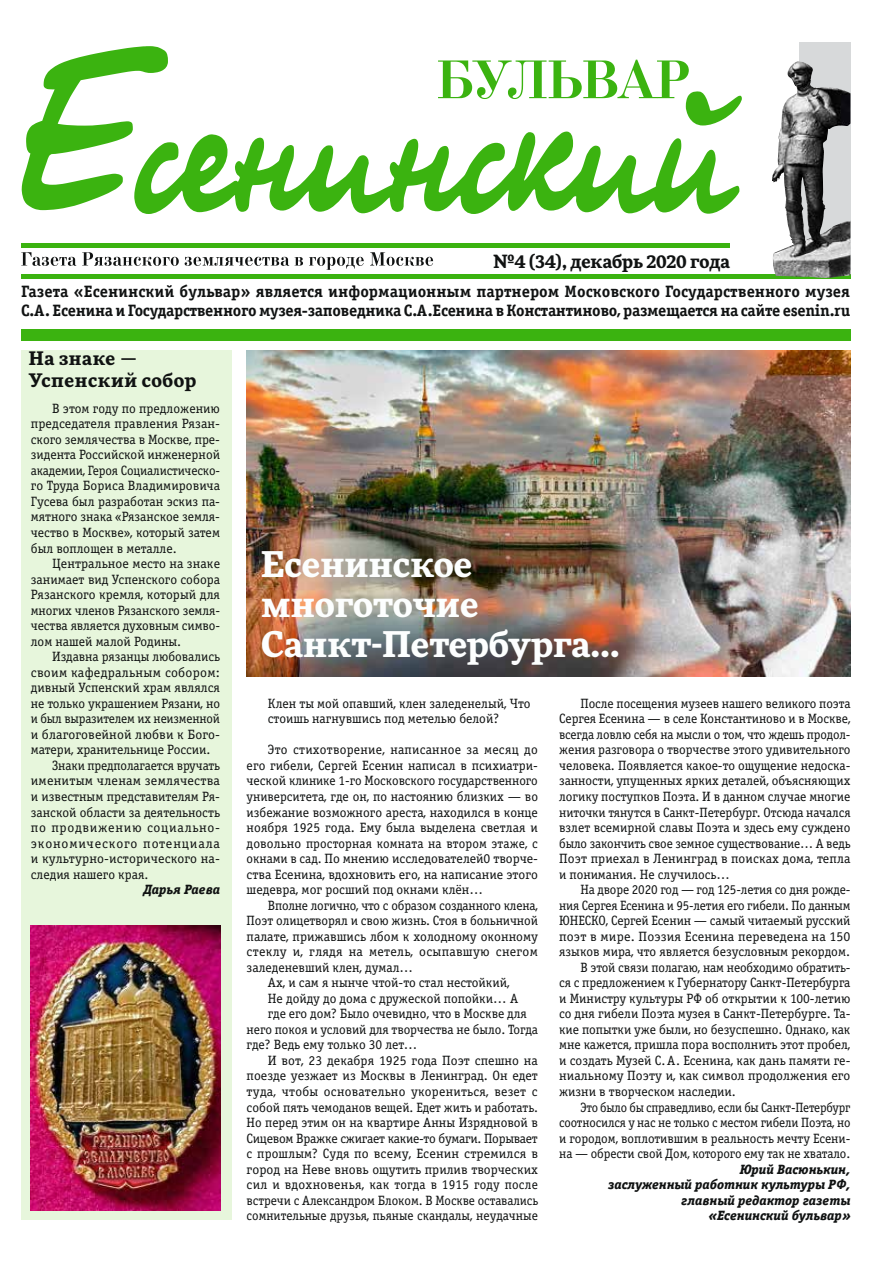
<style>
.page{position:relative;width:893px;height:1263px;background:#fff}
.page>*{position:absolute;margin:0;border:0;box-sizing:border-box;transform-origin:0 0}
.t1{font:700 34.95px/40.2px "More Pro";color:#fcfefe}
.t2{font:700 18.45px/21.1px "More Pro";letter-spacing:.03em;color:#101212}
.t3{font:700 18px "More Pro";color:#101212}
.t4{font:16.5px/18.9px "Officina Serif Bold C";letter-spacing:-.02em;color:#101212}
.t5{font:13.5px/15.6px "Officina Serif Book C";color:#101212;text-align:justify}
.t6{font:13.5px "Officina Serif Book C";letter-spacing:.02em;color:#101212}
.t7{font:italic 13.5px/15.5px "Officina Serif Extra Bold C";color:#101212;text-align:right}
.t8{font:13.5px "Officina Serif Book C";color:#101212;scale:.96 1}
.t9{font:13.5px "Officina Serif Book C";letter-spacing:-.02em;color:#101212}
.t10{font:13.5px "Officina Serif Book C";color:#101212;scale:.95 1}
.t11{font:13.5px "Officina Serif Book C";letter-spacing:.06em;color:#101212}
.t12{font:13.5px "Officina Serif Book C";letter-spacing:.05em;color:#101212}
</style>
<div class="page">
<svg style="left:22px;top:46px;width:720px;height:168px"></svg>
<svg style="left:438px;top:60px;width:251px;height:39px"></svg>
<div style="left:21px;top:243px;width:709px;height:5px;background:#3bb310"></div>
<div style="left:21px;top:274px;width:829px;height:5px;background:#3bb310"></div>
<div style="left:21px;top:330px;width:829px;height:11px;background:#3bb310"></div>
<svg style="left:21px;top:252px;width:55px;height:14px"></svg>
<svg style="left:82px;top:252px;width:97px;height:14px"></svg>
<svg style="left:185px;top:257px;width:104px;height:9px"></svg>
<svg style="left:295px;top:257px;width:8px;height:9px"></svg>
<svg style="left:309px;top:257px;width:55px;height:13px"></svg>
<svg style="left:370px;top:252px;width:63px;height:14px"></svg>
<svg style="left:799px;top:43px;width:51px;height:227px;background:#88898a"></svg>
<img style="left:772px;top:62px;width:25px;height:190px">
<div style="left:21px;top:351px;width:211px;height:869px;background:#e7f6dc"></div>
<img style="left:247px;top:351px;width:603px;height:326px">
<img style="left:31px;top:925px;width:189px;height:286px">
<h3 class="t3" style="left:493px;top:247px;width:238px">№4 (34), декабрь 2020 года</h3>
<p class="t4" style="left:21px;top:282px;width:831px">Газета «Есенинский бульвар» является информационным партнером Московского Государственного музея<br>С.А. Есенина и Государственного музея-заповедника С.А.Есенина в Константиново, размещается на сайте esenin.ru</p>
<h2 class="t2" style="left:29px;top:347px;width:169px">На знаке —<br>Успенский собор</h2>
<p class="t5" style="left:31px;top:401px;width:191px;text-indent:21px">В этом году по предложению председателя правления Рязан&shy;ского землячества в Москве, пре&shy;зидента Российской инженерной академии, Героя Социалистическо&shy;го Труда Бориса Владимировича Гусева был разработан эскиз па&shy;мятного знака «Рязанское земля&shy;чество в Москве», который затем был воплощен в металле.</p>
<p class="t5" style="left:31px;top:556px;width:191px;text-indent:21px">Центральное место на знаке занимает вид Успенского собора Рязанского кремля, который для многих членов Рязанского земля&shy;чества является духовным симво&shy;лом нашей малой Родины.</p>
<p class="t5" style="left:52px;top:649px;width:169px">Издавна рязанцы любовались</p>
<p class="t6" style="left:31px;top:665px;width:191px">своим кафедральным собором:</p>
<p class="t5" style="left:31px;top:680px;width:191px">дивный Успенский храм являлся</p>
<p class="t5" style="left:31px;top:696px;width:191px">не только украшением Рязани, но</p>
<p class="t5" style="left:31px;top:711px;width:191px">и был выразителем их неизменной</p>
<p class="t5" style="left:31px;top:727px;width:191px">и благоговейной любви к Бого-</p>
<p class="t5" style="left:31px;top:742px;width:181px">матери, хранительнице России.</p>
<p class="t5" style="left:52px;top:758px;width:169px">Знаки предполагается вручать</p>
<p class="t5" style="left:31px;top:773px;width:191px">именитым членам землячества</p>
<p class="t5" style="left:31px;top:789px;width:191px">и известным представителям Ря-</p>
<p class="t5" style="left:31px;top:804px;width:191px">занской области за деятельность</p>
<p class="t12" style="left:31px;top:820px;width:191px">по продвижению социально-</p>
<p class="t11" style="left:31px;top:836px;width:191px">экономического потенциала</p>
<p class="t5" style="left:31px;top:851px;width:191px">и культурно-исторического на-</p>
<p class="t5" style="left:31px;top:866px;width:119px">следия нашего края.</p>
<p class="t7" style="left:143px;top:882px;width:78px">Дарья Раева</p>
<h1 class="t1" style="left:261px;top:541px;width:360px">Есенинское многоточие<br>Санкт-Петербурга…</h1>
<p class="t5" style="left:268px;top:696px;width:264px">Клен ты мой опавший, клен заледенелый, Что стоишь нагнувшись под метелью белой?</p>
<p class="t5" style="left:247px;top:742px;width:293px;text-indent:21px">Это стихотворение, написанное за месяц до его гибели, Сергей Есенин написал в психиатри&shy;ческой клинике 1-го Московского государственного университета, где он, по настоянию близких — во избежание возможного ареста, находился в конце ноября 1925 года. Ему была выделена светлая и довольно просторная комната на втором этаже, с окнами в сад. По мнению исследователей0 творче&shy;ства Есенина, вдохновить его, на написание этого шедевра, мог росший под окнами клён…</p>
<p class="t5" style="left:268px;top:897px;width:271px">Вполне логично, что с образом созданного клена,</p>
<p class="t5" style="left:247px;top:913px;width:293px">Поэт олицетворял и свою жизнь. Стоя в больничной</p>
<p class="t5" style="left:247px;top:929px;width:293px">палате, прижавшись лбом к холодному оконному</p>
<p class="t6" style="left:247px;top:944px;width:293px">стеклу и, глядя на метель, осыпавшую снегом</p>
<p class="t5" style="left:247px;top:960px;width:168px">заледеневший клен, думал…</p>
<p class="t5" style="left:268px;top:975px;width:243px">Ах, и сам я нынче чтой-то стал нестойкий,</p>
<p class="t5" style="left:268px;top:991px;width:252px">Не дойду до дома с дружеской попойки… А</p>
<p class="t5" style="left:268px;top:1006px;width:261px">где его дом? Было очевидно, что в Москве для</p>
<p class="t5" style="left:247px;top:1022px;width:293px">него покоя и условий для творчества не было. Тогда</p>
<p class="t5" style="left:247px;top:1037px;width:172px">где? Ведь ему только 30 лет…</p>
<p class="t5" style="left:268px;top:1053px;width:272px">И вот, 23 декабря 1925 года Поэт спешно на</p>
<p class="t5" style="left:247px;top:1068px;width:293px">поезде уезжает из Москвы в Ленинград. Он едет</p>
<p class="t6" style="left:247px;top:1084px;width:293px">туда, чтобы основательно укорениться, везет с</p>
<p class="t5" style="left:247px;top:1099px;width:293px">собой пять чемоданов вещей. Едет жить и работать.</p>
<p class="t5" style="left:247px;top:1115px;width:293px">Но перед этим он на квартире Анны Изрядновой в</p>
<p class="t9" style="left:247px;top:1131px;width:293px">Сицевом Вражке сжигает какие-то бумаги. Порывает</p>
<p class="t5" style="left:247px;top:1146px;width:293px">с прошлым? Судя по всему, Есенин стремился в</p>
<p class="t5" style="left:247px;top:1161px;width:293px">город на Неве вновь ощутить прилив творческих</p>
<p class="t6" style="left:247px;top:1177px;width:293px">сил и вдохновенья, как тогда в 1915 году после</p>
<p class="t5" style="left:247px;top:1192px;width:293px">встречи с Александром Блоком. В Москве оставались</p>
<p class="t5" style="left:247px;top:1208px;width:293px">сомнительные друзья, пьяные скандалы, неудачные</p>
<p class="t5" style="left:559px;top:696px;width:293px;text-indent:21px">После посещения музеев нашего великого поэта Сергея Есенина — в селе Константиново и в Москве, всегда ловлю себя на мысли о том, что ждешь продол&shy;жения разговора о творчестве этого удивительного человека. Появляется какое-то ощущение недоска&shy;занности, упущенных ярких деталей, объясняющих логику поступков Поэта. И в данном случае многие ниточки тянутся в Санкт-Петербург. Отсюда начался взлет всемирной славы Поэта и здесь ему суждено было закончить свое земное существование… А ведь Поэт приехал в Ленинград в поисках дома, тепла и понимания. Не случилось…</p>
<p class="t5" style="left:580px;top:882px;width:271px">На дворе 2020 год — год 125-летия со дня рожде-</p>
<p class="t5" style="left:559px;top:897px;width:293px">ния Сергея Есенина и 95-летия его гибели. По данным</p>
<p class="t5" style="left:559px;top:913px;width:293px">ЮНЕСКО, Сергей Есенин — самый читаемый русский</p>
<p class="t5" style="left:559px;top:929px;width:293px">поэт в мире. Поэзия Есенина переведена на 150</p>
<p class="t5" style="left:559px;top:944px;width:292px">языков мира, что является безусловным рекордом.</p>
<p class="t5" style="left:580px;top:960px;width:271px">В этой связи полагаю, нам необходимо обратить-</p>
<p class="t5" style="left:559px;top:975px;width:293px">ся с предложением к Губернатору Санкт-Петербурга</p>
<p class="t5" style="left:559px;top:991px;width:293px">и Министру культуры РФ об открытии к 100-летию</p>
<p class="t5" style="left:559px;top:1006px;width:293px">со дня гибели Поэта музея в Санкт-Петербурге. Та-</p>
<p class="t5" style="left:559px;top:1022px;width:293px">кие попытки уже были, но безуспешно. Однако, как</p>
<p class="t5" style="left:559px;top:1037px;width:293px">мне кажется, пришла пора восполнить этот пробел,</p>
<p class="t5" style="left:559px;top:1053px;width:293px">и создать Музей С.А. Есенина, как дань памяти ге-</p>
<p class="t5" style="left:559px;top:1068px;width:293px">ниальному Поэту и, как символ продолжения его</p>
<p class="t5" style="left:559px;top:1084px;width:178px">жизни в творческом наследии.</p>
<p class="t10" style="left:580px;top:1099px;width:286px">Это было бы справедливо, если бы Санкт-Петербург</p>
<p class="t8" style="left:559px;top:1115px;width:305px">соотносился у нас не только с местом гибели Поэта, но</p>
<p class="t5" style="left:559px;top:1130px;width:293px">и городом, воплотившим в реальность мечту Есени-</p>
<p class="t5" style="left:559px;top:1146px;width:293px">на — обрести свой Дом, которого ему так не хватало.</p>
<p class="t7" style="left:608px;top:1161px;width:244px">Юрий Васюнькин,<br>заслуженный работник культуры РФ, главный редактор газеты «Есенинский бульвар»</p>
</div>
